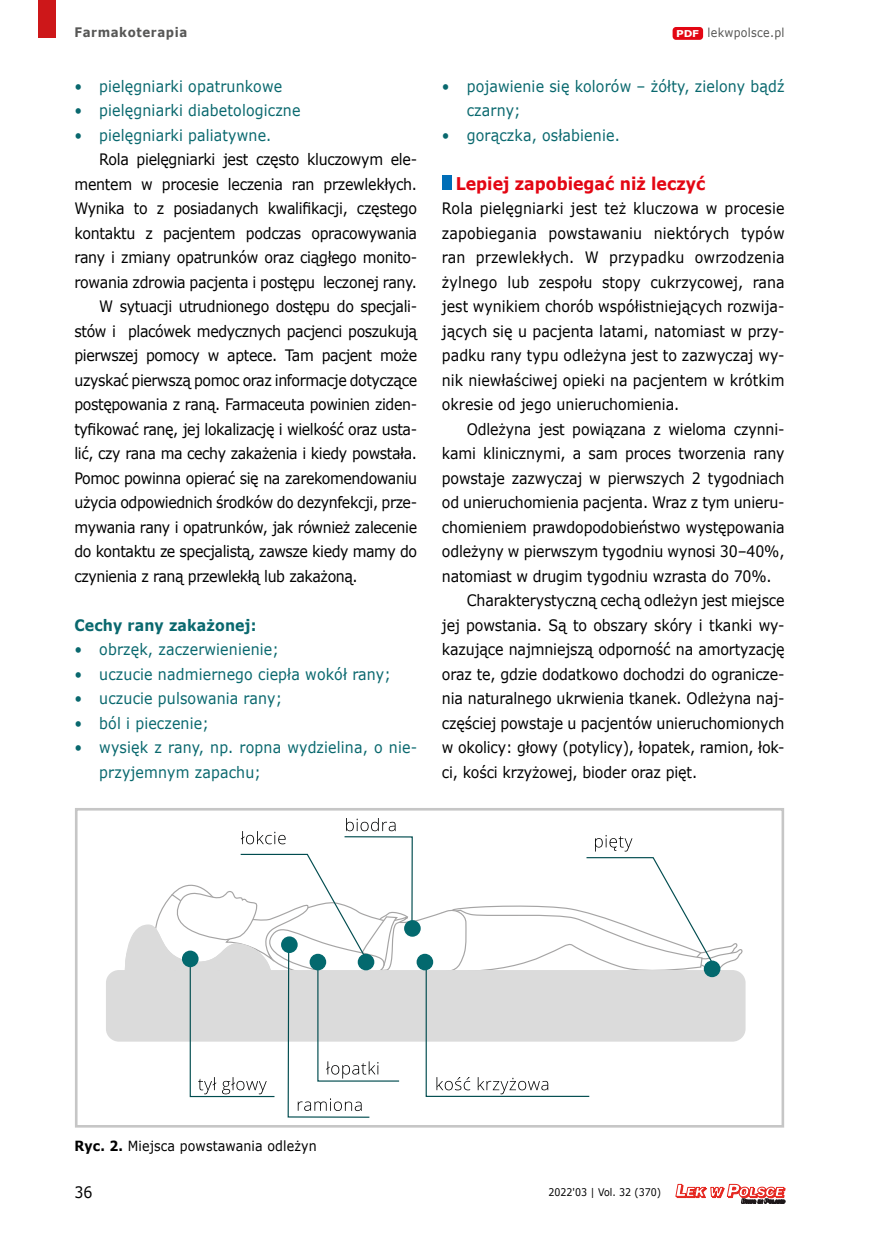
<style>
.page{position:relative;width:874px;height:1241px;background:#fff}
.page>*{position:absolute;margin:0;border:0;box-sizing:border-box;transform-origin:0 0}
.Nagłówek_1{font:700 17.5px "Verdana";color:#e30613;scale:.9 1}
.t1{font:15.75px/24.5px "Verdana";letter-spacing:-.01em;color:#000;text-align:justify;scale:.9 1}
.t2{font:15.75px/24.5px "Verdana";letter-spacing:.01em;color:#09686e;scale:.9 1}
.t3{font:700 15.75px "Verdana";letter-spacing:.01em;color:#09686e;scale:.9 1}
.t4{font:14px "Verdana";letter-spacing:.01em;color:#000;scale:.9 1}
.Normalny{font:700 13.12px "Verdana";letter-spacing:.05em;color:#575756;scale:.9 1}
.t5{font:12.25px "Verdana";letter-spacing:.025em;color:#575756;scale:.9 1}
.t6{font:10.5px "Verdana";color:#000;scale:.9 1}
.s1{font-weight:700;font-size:9.45px;color:#fff}
.s2{font-weight:700}
</style>
<div class="page">
<div style="left:38px;top:0;width:17px;height:38px;background:#cd1719"></div>
<div style="left:672px;top:27px;width:30px;height:13px;background:#e30613;border-radius:3px"></div>
<svg style="left:675px;top:1183px;width:110px;height:20px"></svg>
<div style="left:441px;top:175px;width:10px;height:14px;background:#006eb7"></div>
<div style="left:106px;top:969px;width:639px;height:72px;background:#dbdbdb;border-radius:13px"></div>
<svg style="left:124px;top:818px;width:620px;height:300px"></svg>
<div style="left:182px;top:950px;width:16px;height:17px;background:#03696e;border-radius:50%"></div>
<div style="left:281px;top:936px;width:16px;height:16px;background:#03696e;border-radius:50%"></div>
<div style="left:309px;top:953px;width:17px;height:17px;background:#03696e;border-radius:50%"></div>
<div style="left:357px;top:953px;width:17px;height:17px;background:#03696e;border-radius:50%"></div>
<div style="left:416px;top:953px;width:17px;height:17px;background:#03696e;border-radius:50%"></div>
<div style="left:404px;top:920px;width:16px;height:16px;background:#03696e;border-radius:50%"></div>
<div style="left:703px;top:960px;width:17px;height:17px;background:#03696e;border-radius:50%"></div>
<div style="left:75px;top:807px;width:708px;height:320px;border:3px solid #c6c6c6"></div>
<p class="Normalny" style="left:74px;top:23px;width:127px">Farmakoterapia</p>
<p class="t5" style="left:676px;top:24px;width:122px"><span class="s1">PDF</span> lekwpolsce.pl</p>
<p class="t2" style="left:74px;top:73px;width:232px">• pielęgniarki opatrunkowe</p>
<p class="t2" style="left:74px;top:98px;width:252px">• pielęgniarki diabetologiczne</p>
<p class="t2" style="left:74px;top:122px;width:220px">• pielęgniarki paliatywne.</p>
<p class="t1" style="left:74px;top:147px;width:382px;text-indent:25px">Rola pielęgniarki jest często kluczowym ele&shy;mentem w procesie leczenia ran przewlekłych.<br>Wynika to z posiadanych kwalifikacji, częstego kontaktu z pacjentem podczas opracowywania rany i zmiany opatrunków oraz ciągłego monito&shy;rowania zdrowia pacjenta i postępu leczonej rany.</p>
<p class="t1" style="left:74px;top:294px;width:382px;text-indent:25px">W sytuacji utrudnionego dostępu do specjali&shy;stów i placówek medycznych pacjenci poszukują pierwszej pomocy w aptece. Tam pacjent może uzyskać pierwszą pomoc oraz informacje dotyczące postępowania z raną. Farmaceuta powinien ziden&shy;tyfikować ranę, jej lokalizację i wielkość oraz usta&shy;lić, czy rana ma cechy zakażenia i kiedy powstała.<br>Pomoc powinna opierać się na zarekomendowaniu użycia odpowiednich środków do dezynfekcji, prze&shy;mywania rany i opatrunków, jak również zalecenie do kontaktu ze specjalistą, zawsze kiedy mamy do czynienia z raną przewlekłą lub zakażoną.</p>
<p class="t3" style="left:74px;top:614px;width:203px">Cechy rany zakażonej:</p>
<p class="t2" style="left:74px;top:637px;width:228px">• obrzęk, zaczerwienienie;</p>
<p class="t2" style="left:74px;top:661px;width:353px">• uczucie nadmiernego ciepła wokół rany;</p>
<p class="t2" style="left:74px;top:686px;width:232px">• uczucie pulsowania rany;</p>
<p class="t2" style="left:74px;top:710px;width:151px">• ból i pieczenie;</p>
<p class="t2" style="left:99px;top:735px;width:354px;text-indent:-25px">• wysięk z rany, np. ropna wydzielina, o nie&shy;przyjemnym zapachu;</p>
<p class="t2" style="left:466px;top:73px;width:354px;text-indent:-25px">• pojawienie się kolorów – żółty, zielony bądź czarny;</p>
<p class="t2" style="left:441px;top:122px;width:199px">• gorączka, osłabienie.</p>
<p class="Nagłówek_1" style="left:455px;top:171px;width:278px">Lepiej zapobiegać niż leczyć</p>
<p class="t1" style="left:441px;top:196px;width:382px">Rola pielęgniarki jest też kluczowa w procesie zapobiegania powstawaniu niektórych typów ran przewlekłych. W przypadku owrzodzenia żylnego lub zespołu stopy cukrzycowej, rana jest wynikiem chorób współistniejących rozwija&shy;jących się u pacjenta latami, natomiast w przy&shy;padku rany typu odleżyna jest to zazwyczaj wy&shy;nik niewłaściwej opieki na pacjentem w krótkim okresie od jego unieruchomienia.</p>
<p class="t1" style="left:441px;top:416px;width:382px;text-indent:25px">Odleżyna jest powiązana z wieloma czynni&shy;kami klinicznymi, a sam proces tworzenia rany powstaje zazwyczaj w pierwszych 2 tygodniach od unieruchomienia pacjenta. Wraz z tym unieru&shy;chomieniem prawdopodobieństwo występowania odleżyny w pierwszym tygodniu wynosi 30–40%, natomiast w drugim tygodniu wzrasta do 70%.</p>
<p class="t1" style="left:441px;top:588px;width:382px;text-indent:25px">Charakterystyczną cechą odleżyn jest miejsce jej powstania. Są to obszary skóry i tkanki wy&shy;kazujące najmniejszą odporność na amortyzację oraz te, gdzie dodatkowo dochodzi do ogranicze&shy;nia naturalnego ukrwienia tkanek. Odleżyna naj&shy;częściej powstaje u pacjentów unieruchomionych w okolicy: głowy (potylicy), łopatek, ramion, łok&shy;ci, kości krzyżowej, bioder oraz pięt.</p>
<p class="t4" style="left:74px;top:1135px;width:270px"><span class="s2">Ryc. 2.</span> Miejsca powstawania odleżyn</p>
<p class="t1" style="left:74px;top:1179px;width:22px">36</p>
<p class="t6" style="left:548px;top:1184px;width:127px">2022'03 | Vol. 32 (370)</p>
</div>
